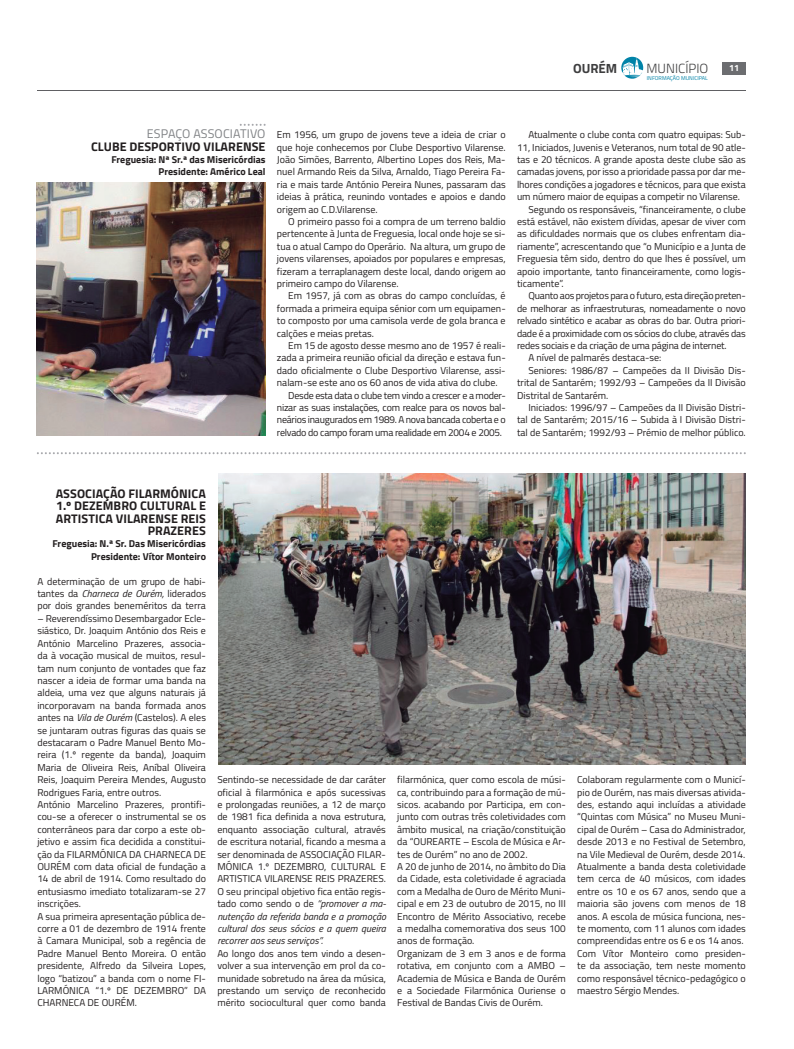
<style>
.page{position:relative;width:794px;height:1049px;background:#fff}
.page>*{position:absolute;margin:0;border:0;box-sizing:border-box;transform-origin:0 0}
.t1{font:300 13.3px "Titillium";color:#3e3e3f}
.t2{font:700 13.3px "Titillium";color:#3e3e3f}
.t3{font:700 12.5px/12.4px "Titillium";letter-spacing:.005em;color:#231f20;text-align:right}
.t4{font:12.5px "Titillium";letter-spacing:.01em;color:#808285}
.t5{font:10px/12.4px "Titillium Web";color:#231f20;text-align:justify}
.t6{font:10px "Titillium Web";letter-spacing:-.02em;color:#231f20}
.t7{font:10px "Titillium Web";letter-spacing:-.025em;color:#231f20}
.t8{font:700 10px/12.4px "Titillium Web";color:#231f20;text-align:right}
.t9{font:700 9px "Titillium";color:#fff}
.t10{font:5.5px "Titillium";color:#0083a8}
.s1{font-style:italic}
</style>
<div class="page">
<div style="left:722px;top:62px;width:24px;height:13px;background:#6c6d70"></div>
<svg style="left:621px;top:57px;width:22px;height:22px"></svg>
<hr style="left:37px;top:90px;width:709px;height:1px;background:#606063">
<svg style="left:240px;top:124px;width:26px;height:2px"></svg>
<img style="left:37px;top:183px;width:228px;height:253px">
<img style="left:218px;top:473px;width:528px;height:291px">
<svg style="left:37px;top:452px;width:709px;height:2px"></svg>
<h1 class="t2" style="left:573px;top:58px;width:46px">OURÉM</h1>
<h1 class="t1" style="left:646px;top:58px;width:63px">MUNICÍPIO</h1>
<p class="t9" style="left:729px;top:61px;width:12px">11</p>
<p class="t10" style="left:647px;top:74px;width:62px">INFORMAÇÃO MUNICIPAL</p>
<p class="t4" style="left:147px;top:125px;width:120px">ESPAÇO ASSOCIATIVO</p>
<p class="t3" style="left:91px;top:139px;width:176px">CLUBE DESPORTIVO VILARENSE</p>
<p class="t8" style="left:111px;top:153px;width:156px">Freguesia: Nª Sr.ª das Misericórdias<br>Presidente: Américo Leal</p>
<p class="t5" style="left:277px;top:128px;width:230px">Em 1956, um grupo de jovens teve a ideia de criar o que hoje conhecemos por Clube Desportivo Vilarense.<br>João Simões, Barrento, Albertino Lopes dos Reis, Ma&shy;nuel Armando Reis da Silva, Arnaldo, Tiago Pereira Fa&shy;ria e mais tarde António Pereira Nunes, passaram das ideias à prática, reunindo vontades e apoios e dando origem ao C.D.Vilarense.</p>
<p class="t5" style="left:277px;top:215px;width:230px;text-indent:11px">O primeiro passo foi a compra de um terreno baldio pertencente à Junta de Freguesia, local onde hoje se si&shy;tua o atual Campo do Operário. Na altura, um grupo de jovens vilarenses, apoiados por populares e empresas, fizeram a terraplanagem deste local, dando origem ao primeiro campo do Vilarense.</p>
<p class="t5" style="left:277px;top:289px;width:230px;text-indent:11px">Em 1957, já com as obras do campo concluídas, é formada a primeira equipa sénior com um equipamen&shy;to composto por uma camisola verde de gola branca e calções e meias pretas.</p>
<p class="t5" style="left:288px;top:339px;width:219px">Em 15 de agosto desse mesmo ano de 1957 é reali-</p>
<p class="t5" style="left:277px;top:351px;width:230px">zada a primeira reunião oficial da direção e estava fun-</p>
<p class="t5" style="left:277px;top:364px;width:230px">dado oficialmente o Clube Desportivo Vilarense, assi-</p>
<p class="t5" style="left:277px;top:376px;width:222px">nalam-se este ano os 60 anos de vida ativa do clube.</p>
<p class="t7" style="left:288px;top:388px;width:219px">Desde esta data o clube tem vindo a crescer e a moder-</p>
<p class="t7" style="left:277px;top:400px;width:230px">nizar as suas instalações, com realce para os novos bal-</p>
<p class="t7" style="left:277px;top:413px;width:230px">neários inaugurados em 1989. A nova bancada coberta e o</p>
<p class="t7" style="left:277px;top:425px;width:226px">relvado do campo foram uma realidade em 2004 e 2005.</p>
<p class="t5" style="left:528px;top:128px;width:219px">Atualmente o clube conta com quatro equipas: Sub-</p>
<p class="t5" style="left:517px;top:140px;width:230px">11, Iniciados, Juvenis e Veteranos, num total de 90 atle-</p>
<p class="t5" style="left:517px;top:153px;width:230px">tas e 20 técnicos. A grande aposta deste clube são as</p>
<p class="t5" style="left:517px;top:165px;width:230px">camadas jovens, por isso a prioridade passa por dar me-</p>
<p class="t5" style="left:517px;top:178px;width:230px">lhores condições a jogadores e técnicos, para que exista</p>
<p class="t5" style="left:517px;top:190px;width:224px">um número maior de equipas a competir no Vilarense.</p>
<p class="t5" style="left:528px;top:202px;width:219px">Segundo os responsáveis, “financeiramente, o clube</p>
<p class="t5" style="left:517px;top:215px;width:230px">está estável, não existem dívidas, apesar de viver com</p>
<p class="t5" style="left:517px;top:227px;width:230px">as dificuldades normais que os clubes enfrentam dia-</p>
<p class="t5" style="left:517px;top:240px;width:230px">riamente”, acrescentando que “o Município e a Junta de</p>
<p class="t5" style="left:517px;top:252px;width:230px">Freguesia têm sido, dentro do que lhes é possível, um</p>
<p class="t5" style="left:517px;top:264px;width:230px">apoio importante, tanto financeiramente, como logis-</p>
<p class="t5" style="left:517px;top:277px;width:48px">ticamente”.</p>
<p class="t6" style="left:528px;top:289px;width:219px">Quanto aos projetos para o futuro, esta direção preten-</p>
<p class="t6" style="left:517px;top:301px;width:230px">de melhorar as infraestruturas, nomeadamente o novo</p>
<p class="t6" style="left:517px;top:313px;width:230px">relvado sintético e acabar as obras do bar. Outra priori-</p>
<p class="t6" style="left:517px;top:326px;width:230px">dade é a proximidade com os sócios do clube, através das</p>
<p class="t6" style="left:517px;top:338px;width:211px">redes sociais e da criação de uma página de internet.</p>
<p class="t5" style="left:528px;top:351px;width:134px">A nível de palmarés destaca-se:</p>
<p class="t5" style="left:528px;top:364px;width:219px">Seniores: 1986/87 – Campeões da II Divisão Dis-</p>
<p class="t5" style="left:517px;top:376px;width:230px">trital de Santarém; 1992/93 – Campeões da II Divisão</p>
<p class="t5" style="left:517px;top:388px;width:93px">Distrital de Santarém.</p>
<p class="t5" style="left:528px;top:401px;width:219px">Iniciados: 1996/97 – Campeões da II Divisão Distri-</p>
<p class="t5" style="left:517px;top:413px;width:230px">tal de Santarém; 2015/16 – Subida à I Divisão Distri-</p>
<p class="t5" style="left:517px;top:426px;width:230px">tal de Santarém; 1992/93 – Prémio de melhor público.</p>
<p class="t3" style="left:56px;top:487px;width:152px">ASSOCIAÇÃO FILARMÓNICA<br>1.º DEZEMBRO CULTURAL E<br>ARTISTICA VILARENSE REIS<br>PRAZERES</p>
<p class="t8" style="left:53px;top:537px;width:155px">Freguesia: N.ª Sr. Das Misericórdias<br>Presidente: Vítor Monteiro</p>
<p class="t5" style="left:37px;top:574px;width:170px">A determinação de um grupo de habi&shy;tantes da <span class="s1">Charneca de Ourém,</span> liderados por dois grandes beneméritos da terra</p>
<p class="t5" style="left:37px;top:612px;width:170px;text-align:left">– Reverendíssimo Desembargador Ecle&shy;siástico, Dr. Joaquim António dos Reis e António Marcelino Prazeres, associa&shy;da à vocação musical de muitos, resul&shy;tam num conjunto de vontades que faz nascer a ideia de formar uma banda na aldeia, uma vez que alguns naturais já incorporavam na banda formada anos antes na <span class="s1">Vila de Ourém</span> (Castelos). A eles se juntaram outras figuras das quais se destacaram o Padre Manuel Bento Mo&shy;reira (1.º regente da banda), Joaquim Maria de Oliveira Reis, Aníbal Oliveira Reis, Joaquim Pereira Mendes, Augusto Rodrigues Faria, entre outros.<br>António Marcelino Prazeres, prontifi&shy;cou-se a oferecer o instrumental se os conterrâneos para dar corpo a este ob&shy;jetivo e assim fica decidida a constitui&shy;ção da FILARMÓNICA DA CHARNECA DE OURÉM com data oficial de fundação a 14 de abril de 1914. Como resultado do entusiasmo imediato totalizaram-se 27 inscrições.<br>A sua primeira apresentação pública de&shy;corre a 01 de dezembro de 1914 frente à Camara Municipal, sob a regência de Padre Manuel Bento Moreira. O então presidente, Alfredo da Silveira Lopes, logo “batizou” a banda com o nome FI-LARMÓNICA “1.º DE DEZEMBRO” DA CHARNECA DE OURÉM.</p>
<p class="t5" style="left:217px;top:773px;width:170px">Sentindo-se necessidade de dar caráter oficial à filarmónica e após sucessivas e prolongadas reuniões, a 12 de março de 1981 fica definida a nova estrutura, enquanto associação cultural, através de escritura notarial, ficando a mesma a ser denominada de ASSOCIAÇÃO FILAR-MÓNICA 1.º DEZEMBRO, CULTURAL E ARTISTICA VILARENSE REIS PRAZERES.<br>O seu principal objetivo fica então regis&shy;tado como sendo o de <span class="s1">“promover a ma&shy;nutenção da referida banda e a promoção cultural dos seus sócios e a quem queira recorrer aos seus serviços”.</span></p>
<p class="t5" style="left:217px;top:946px;width:170px">Ao longo dos anos tem vindo a desen&shy;volver a sua intervenção em prol da co&shy;munidade sobretudo na área da música, prestando um serviço de reconhecido mérito sociocultural quer como banda</p>
<p class="t5" style="left:397px;top:773px;width:170px;text-align:left">filarmónica, quer como escola de músi&shy;ca, contribuindo para a formação de mú&shy;sicos. acabando por Participa, em con&shy;junto com outras três coletividades com âmbito musical, na criação/constituição da “OUREARTE – Escola de Música e Ar&shy;tes de Ourém” no ano de 2002.<br>A 20 de junho de 2014, no âmbito do Dia da Cidade, esta coletividade é agraciada com a Medalha de Ouro de Mérito Muni&shy;cipal e em 23 de outubro de 2015, no III Encontro de Mérito Associativo, recebe a medalha comemorativa dos seus 100 anos de formação.<br>Organizam de 3 em 3 anos e de forma rotativa, em conjunto com a AMBO – Academia de Música e Banda de Ourém e a Sociedade Filarmónica Ouriense o Festival de Bandas Civis de Ourém.</p>
<p class="t5" style="left:577px;top:773px;width:170px;text-align:left">Colaboram regularmente com o Municí&shy;pio de Ourém, nas mais diversas ativida&shy;des, estando aqui incluídas a atividade “Quintas com Música” no Museu Muni&shy;cipal de Ourém – Casa do Administrador, desde 2013 e no Festival de Setembro, na Vile Medieval de Ourém, desde 2014.<br>Atualmente a banda desta coletividade tem cerca de 40 músicos, com idades entre os 10 e os 67 anos, sendo que a maioria são jovens com menos de 18 anos. A escola de música funciona, nes&shy;te momento, com 11 alunos com idades compreendidas entre os 6 e os 14 anos.<br>Com Vítor Monteiro como presiden&shy;te da associação, tem neste momento como responsável técnico-pedagógico o maestro Sérgio Mendes.</p>
</div>
